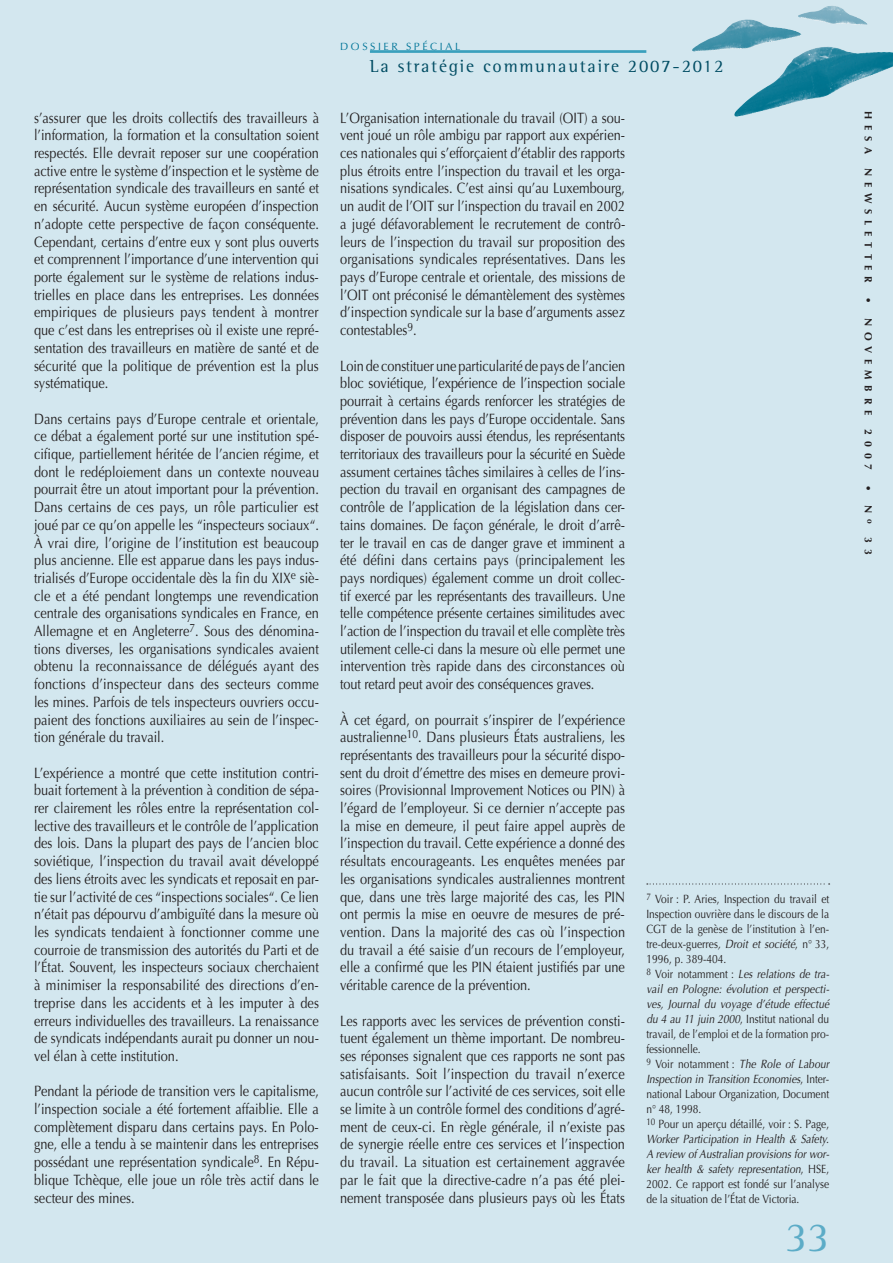
<style>
.page{position:relative;width:893px;height:1263px;background:#d3e7ef}
.page>*{position:absolute;margin:0;border:0;box-sizing:border-box;transform-origin:0 0}
.t1{font:42px "Rotis Semi Serif";color:#5cacc7}
.t2{font:18px "Rotis Semi Serif";letter-spacing:.1em;color:#004c63}
.t3{font:15px/17.7px "Optima";color:#231f20;text-align:justify;scale:.85 1}
.t4{font:12px/15px "Optima";color:#231f20;scale:.85 1}
.t5{font:700 10.5px "Optima";letter-spacing:.55em;color:#231f20}
.t6{font:10.5px "Optima";color:#007598}
.s1{font-style:italic}
</style>
<div class="page">
<hr style="left:370px;top:50px;width:276px;height:3px;background:#39a0bd">
<img style="left:798px;top:6px;width:69px;height:19px">
<img style="left:692px;top:19px;width:109px;height:33px">
<img style="left:734px;top:47px;width:159px;height:70px">
<svg style="left:647px;top:883px;width:183px;height:1px"></svg>
<p class="t3" style="left:34px;top:109px;width:337px">s’assurer que les droits collectifs des travailleurs à l’information, la formation et la consultation soient respectés. Elle devrait reposer sur une coopération active entre le système d’inspection et le système de représentation syndicale des travailleurs en santé et en sécurité. Aucun système européen d’inspection n’adopte cette perspective de façon conséquente.<br>Cependant, certains d’entre eux y sont plus ouverts et comprennent l’importance d’une intervention qui porte également sur le système de relations indus&shy;trielles en place dans les entreprises. Les données empiriques de plusieurs pays tendent à montrer que c’est dans les entreprises où il existe une repré&shy;sentation des travailleurs en matière de santé et de sécurité que la politique de prévention est la plus systématique.</p>
<p class="t3" style="left:34px;top:410px;width:337px">Dans certains pays d’Europe centrale et orientale, ce débat a également porté sur une institution spé&shy;cifique, partiellement héritée de l’ancien régime, et dont le redéploiement dans un contexte nouveau pourrait être un atout important pour la prévention.<br>Dans certains de ces pays, un rôle particulier est joué par ce qu’on appelle les “inspecteurs sociaux“.<br>À vrai dire, l’origine de l’institution est beaucoup plus ancienne. Elle est apparue dans les pays indus&shy;trialisés d’Europe occidentale dès la fin du XIX<sup>e</sup> siè&shy;cle et a été pendant longtemps une revendication centrale des organisations syndicales en France, en Allemagne et en Angleterre<sup>7</sup>. Sous des dénomina&shy;tions diverses, les organisations syndicales avaient obtenu la reconnaissance de délégués ayant des fonctions d’inspecteur dans des secteurs comme les mines. Parfois de tels inspecteurs ouvriers occu&shy;paient des fonctions auxiliaires au sein de l’inspec&shy;tion générale du travail.</p>
<p class="t3" style="left:34px;top:764px;width:337px">L’expérience a montré que cette institution contri&shy;buait fortement à la prévention à condition de sépa&shy;rer clairement les rôles entre la représentation col&shy;lective des travailleurs et le contrôle de l’application des lois. Dans la plupart des pays de l’ancien bloc soviétique, l’inspection du travail avait développé des liens étroits avec les syndicats et reposait en par&shy;tie sur l’activité de ces “inspections sociales“. Ce lien n’était pas dépourvu d’ambiguïté dans la mesure où les syndicats tendaient à fonctionner comme une courroie de transmission des autorités du Parti et de l’État. Souvent, les inspecteurs sociaux cherchaient à minimiser la responsabilité des directions d’en&shy;treprise dans les accidents et à les imputer à des erreurs individuelles des travailleurs. La renaissance de syndicats indépendants aurait pu donner un nou&shy;vel élan à cette institution.</p>
<p class="t3" style="left:34px;top:1082px;width:337px">Pendant la période de transition vers le capitalisme, l’inspection sociale a été fortement affaiblie. Elle a complètement disparu dans certains pays. En Polo&shy;gne, elle a tendu à se maintenir dans les entreprises possédant une représentation syndicale<sup>8</sup>. En Répu&shy;blique Tchèque, elle joue un rôle très actif dans le secteur des mines.</p>
<p class="t6" style="left:340px;top:41px;width:20px">Dossier</p>
<p class="t6" style="left:406px;top:41px;width:9px">spécial</p>
<p class="t2" style="left:370px;top:56px;width:355px">La stratégie communautaire 2007-2012</p>
<p class="t3" style="left:340px;top:109px;width:337px">L’Organisation internationale du travail (OIT) a sou&shy;vent joué un rôle ambigu par rapport aux expérien&shy;ces nationales qui s’efforçaient d’établir des rapports plus étroits entre l’inspection du travail et les orga&shy;nisations syndicales. C’est ainsi qu’au Luxembourg, un audit de l’OIT sur l’inspection du travail en 2002 a jugé défavorablement le recrutement de contrô&shy;leurs de l’inspection du travail sur proposition des organisations syndicales représentatives. Dans les pays d’Europe centrale et orientale, des missions de l’OIT ont préconisé le démantèlement des systèmes d’inspection syndicale sur la base d’arguments assez contestables<sup>9</sup>.</p>
<p class="t3" style="left:340px;top:357px;width:337px">Loin de constituer une particularité de pays de l’ancien bloc soviétique, l’expérience de l’inspection sociale pourrait à certains égards renforcer les stratégies de prévention dans les pays d’Europe occidentale. Sans disposer de pouvoirs aussi étendus, les représentants territoriaux des travailleurs pour la sécurité en Suède assument certaines tâches similaires à celles de l’ins&shy;pection du travail en organisant des campagnes de contrôle de l’application de la législation dans cer&shy;tains domaines. De façon générale, le droit d’arrê&shy;ter le travail en cas de danger grave et imminent a été défini dans certains pays (principalement les pays nordiques) également comme un droit collec&shy;tif exercé par les représentants des travailleurs. Une telle compétence présente certaines similitudes avec l’action de l’inspection du travail et elle complète très utilement celle-ci dans la mesure où elle permet une intervention très rapide dans des circonstances où tout retard peut avoir des conséquences graves.</p>
<p class="t3" style="left:340px;top:711px;width:337px">À cet égard, on pourrait s’inspirer de l’expérience australienne<sup>10</sup>. Dans plusieurs États australiens, les représentants des travailleurs pour la sécurité dispo&shy;sent du droit d’émettre des mises en demeure provi&shy;soires (Provisionnal Improvement Notices ou PIN) à l’égard de l’employeur. Si ce dernier n’accepte pas la mise en demeure, il peut faire appel auprès de l’inspection du travail. Cette expérience a donné des résultats encourageants. Les enquêtes menées par les organisations syndicales australiennes montrent que, dans une très large majorité des cas, les PIN ont permis la mise en oeuvre de mesures de pré&shy;vention. Dans la majorité des cas où l’inspection du travail a été saisie d’un recours de l’employeur, elle a confirmé que les PIN étaient justifiés par une véritable carence de la prévention.</p>
<p class="t3" style="left:340px;top:1012px;width:337px">Les rapports avec les services de prévention consti&shy;tuent également un thème important. De nombreu&shy;ses réponses signalent que ces rapports ne sont pas satisfaisants. Soit l’inspection du travail n’exerce aucun contrôle sur l’activité de ces services, soit elle se limite à un contrôle formel des conditions d’agré&shy;ment de ceux-ci. En règle générale, il n’existe pas de synergie réelle entre ces services et l’inspection du travail. La situation est certainement aggravée par le fait que la directive-cadre n’a pas été plei&shy;nement transposée dans plusieurs pays où les États</p>
<p class="t4" style="left:646px;top:892px;width:217px"><sup>7</sup> Voir : P. Aries, Inspection du travail et Inspection ouvrière dans le discours de la CGT de la genèse de l’institution à l’en&shy;tre-deux-guerres<span class="s1">, Droit et société</span>, n° 33, 1996, p. 389-404.<br><sup>8</sup> Voir notamment : <span class="s1">Les relations de tra&shy;vail en Pologne: évolution et perspecti&shy;ves, Journal du voyage d’étude effectué du 4 au 11 juin 2000</span>, Institut national du travail, de l’emploi et de la formation pro&shy;fessionnelle.<br><sup>9</sup> Voir notamment : <span class="s1">The Role of Labour Inspection in Transition Economies</span>, Inter&shy;national Labour Organization, Document n° 48, 1998.<br><sup>10</sup> Pour un aperçu détaillé, voir : S. Page, <span class="s1">Worker Participation in Health &amp; Safety.<br>A review of Australian provisions for wor&shy;ker health &amp; safety representation</span>, HSE, 2002. Ce rapport est fondé sur l’analyse de la situation de l’État de Victoria.</p>
<h1 class="t1" style="left:786px;top:1212px;width:45px">33</h1>
<p class="t5" style="left:874px;top:111px;width:44px;rotate:90deg">hesa</p>
<p class="t5" style="left:874px;top:168px;width:116px;rotate:90deg">NE WS LE TTE R</p>
<p class="t5" style="left:874px;top:297px;width:119px;rotate:90deg">• Novembr e</p>
<p class="t5" style="left:874px;top:429px;width:42px;rotate:90deg">2007</p>
<p class="t5" style="left:874px;top:485px;width:41px;rotate:90deg">• N <sup>o</sup></p>
<p class="t5" style="left:874px;top:537px;width:19px;rotate:90deg">3 3</p>
</div>
